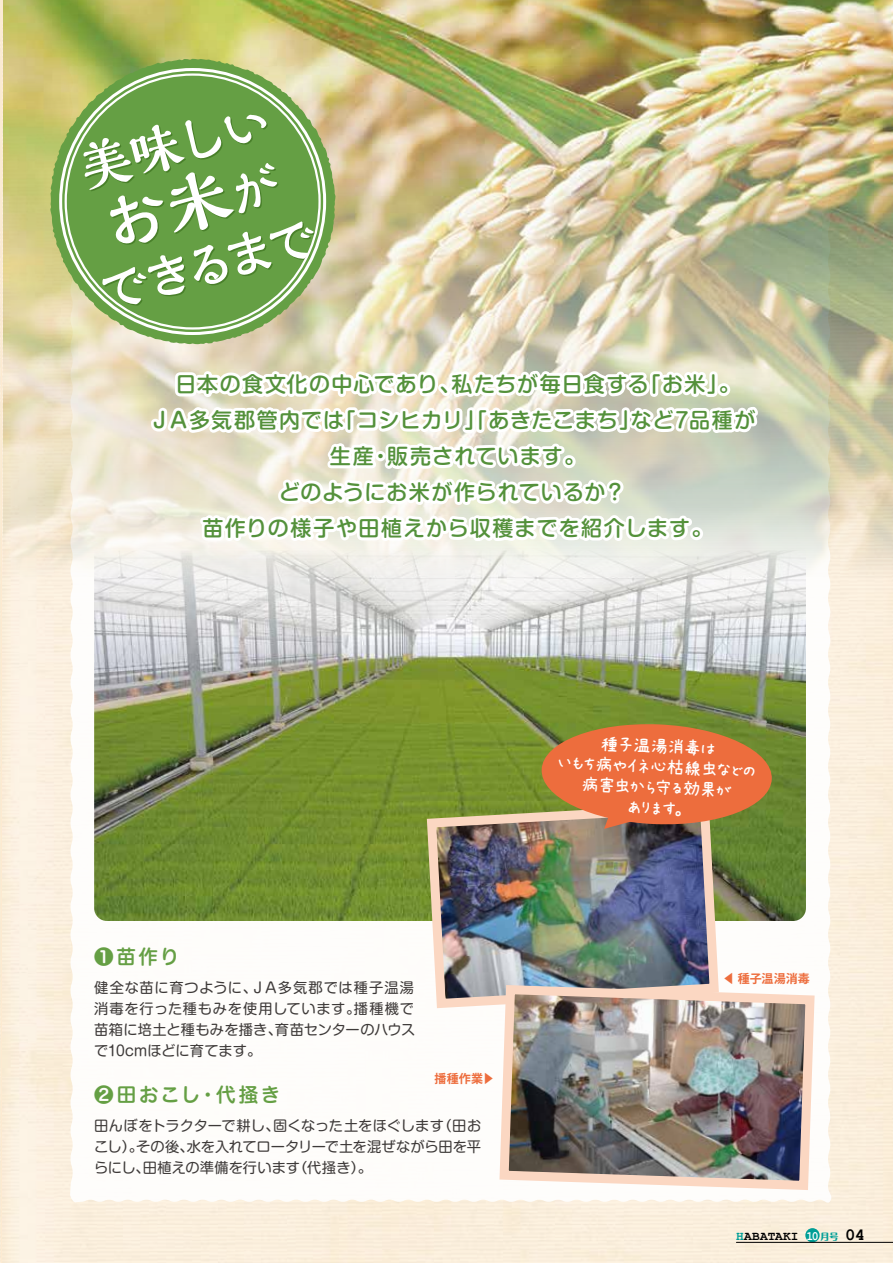
<style>
.page{position:relative;width:893px;height:1263px;background:#fff}
.page>*{position:absolute;margin:0;border:0;box-sizing:border-box;transform-origin:0 0}
.t1{font:800 51.9px "Kaimin Tu Std";color:#fff}
.t2{font:500 21px "Shin M Go Pro";letter-spacing:.05em;color:#54913b}
.t3{font:500 21px "Shin M Go Pro";letter-spacing:.025em;color:#54913b}
.t4{font:19.5px "Hira Maru Std W6";letter-spacing:.135em;color:#659f44}
.t5{font:18.75px/20.7px "AP Japanesefont";color:#fff;text-align:center}
.t6{font:700 17.25px "Courier New";color:#000}
.t7{font:14.25px/21px "Shin M Go Pro";letter-spacing:.015em;color:#3e3a39}
.t8{font:14.25px/21px "Shin M Go Pro";letter-spacing:-.005em;color:#3e3a39}
.t9{font:14.25px/21px "Shin M Go Pro";letter-spacing:.035em;color:#3e3a39}
.t10{font:14.25px "Shin M Go Pro";letter-spacing:-.01em;color:#3e3a39}
.t11{font:14.25px "Shin M Go Pro";letter-spacing:.065em;color:#3e3a39}
.t12{font:14.25px "Shin M Go Pro";letter-spacing:.045em;color:#3e3a39}
.t13{font:700 12.75px "Courier New";letter-spacing:.02em;color:#000}
.t14{font:700 12.75px "Courier New";color:#fff;scale:.9 1}
.t15{font:700 12px "Koz Go Pr 6 N";letter-spacing:.01em;color:#ed6d3d}
.t16{font:800 9px "Maru Fo Pro";color:#009e96}
.s1{color:#009e96}
</style>
<div class="page">
<img style="left:0;top:587px;width:1px;height:676px">
<div style="left:3px;top:587px;width:890px;height:676px;background:#fbefdc"></div>
<svg style="left:69px;top:587px;width:762px;height:616px"></svg>
<img style="left:0;top:0;width:893px;height:587px">
<img style="left:94px;top:540px;width:712px;height:381px">
<img style="left:422px;top:898px;width:302px;height:115px">
<img style="left:495px;top:980px;width:324px;height:215px">
<svg style="left:50px;top:59px;width:56px;height:285px;background:#a3bb71"></svg>
<div style="left:806px;top:1229px;width:13px;height:13px;background:#009e96;border-radius:50%"></div>
<div style="left:805px;top:1228px;width:15px;height:14px;border:2px solid #009e96;border-radius:50%"></div>
<hr style="left:736px;top:1242px;width:157px;height:1px;background:#000">
<img style="left:106px;top:0;width:667px;height:898px">
<h1 class="t1" style="left:71px;top:135px;width:198px;rotate:-15deg">美味しい</h1>
<h1 class="t1" style="left:89px;top:259px;width:227px;rotate:-15deg">できるまで</h1>
<p class="t2" style="left:451px;top:367px;width:199px">私たちが毎日食する</p>
<p class="t2" style="left:175px;top:367px;width:287px">日本の食文化の中心であり、</p>
<p class="t2" style="left:640px;top:367px;width:102px">「お米 。「</p>
<p class="t2" style="left:631px;top:403px;width:126px">など7品種が</p>
<p class="t2" style="left:149px;top:403px;width:196px">ＪＡ多気郡管内では</p>
<p class="t3" style="left:335px;top:403px;width:307px">「コシヒカリ」「あきたこまち」</p>
<p class="t2" style="left:330px;top:439px;width:46px">生産</p>
<p class="t2" style="left:279px;top:475px;width:348px">どのようにお米が作られているか?</p>
<p class="t2" style="left:203px;top:511px;width:512px">苗作りの様子や田植えから収穫までを紹介します。</p>
<p class="t2" style="left:387px;top:439px;width:200px">販売されています。</p>
<p class="t2" style="left:370px;top:439px;width:22px">・</p>
<p class="t4" style="left:94px;top:942px;width:87px">❶苗作り</p>
<p class="t12" style="left:94px;top:976px;width:165px">健全な苗に育つように、</p>
<p class="t11" style="left:251px;top:976px;width:165px">ＪＡ多気郡では種子温湯</p>
<p class="t9" style="left:275px;top:997px;width:142px;text-indent:-181px">消毒を行った種もみを使用しています。<br>育苗センターのハウス</p>
<p class="t7" style="left:354px;top:997px;width:62px">播種機で</p>
<p class="t7" style="left:94px;top:1018px;width:189px">苗箱に培土と種もみを播き、で10cmほどに育てます。</p>
<p class="t4" style="left:94px;top:1080px;width:188px">❷田おこし・代掻き</p>
<p class="t15" style="left:435px;top:1072px;width:61px">播種作業▶</p>
<p class="t8" style="left:187px;top:1114px;width:296px;text-indent:-93px">田んぼをトラクターで耕し、<br>水を入れてロータリーで土を混ぜながら田を平</p>
<p class="t7" style="left:437px;top:1114px;width:45px">（田お</p>
<p class="t10" style="left:273px;top:1114px;width:173px">固くなった土をほぐします</p>
<p class="t7" style="left:94px;top:1135px;width:50px">こし）。</p>
<p class="t7" style="left:136px;top:1135px;width:59px">その後、</p>
<p class="t7" style="left:293px;top:1156px;width:80px">（代掻き。(</p>
<p class="t7" style="left:143px;top:1156px;width:159px">田植えの準備を行います</p>
<p class="t7" style="left:94px;top:1156px;width:57px">らにし、</p>
<p class="t5" style="left:559px;top:732px;width:201px;rotate:2deg">種子温湯消毒は<br>いもち病やイネ心枯線虫などの病害虫から守る効果が<br>あります。</p>
<p class="t15" style="left:723px;top:971px;width:88px">◀ 種子温湯消毒</p>
<p class="t13" style="left:736px;top:1228px;width:64px"><span class="s1">H</span>ABATAKI</p>
<p class="t14" style="left:806px;top:1228px;width:15px">10</p>
<p class="t16" style="left:820px;top:1230px;width:20px">月号</p>
<p class="t6" style="left:845px;top:1224px;width:22px">04</p>
</div>
